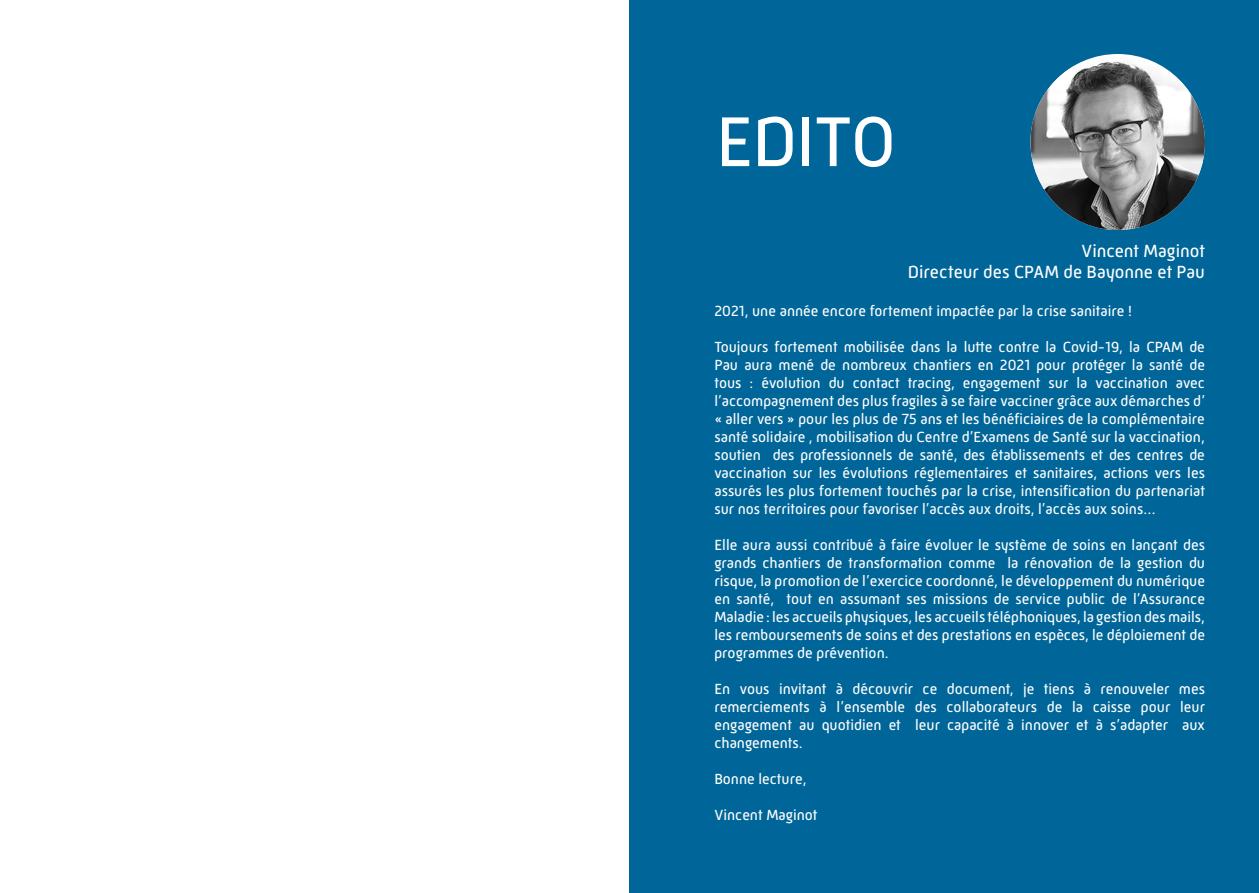
<style>
.page{position:relative;width:1259px;height:893px;background:#fff}
.page>*{position:absolute;margin:0;border:0;box-sizing:border-box;transform-origin:0 0}
.Chapo{font:72px "Mic 32 New";letter-spacing:-.015em;color:#fff}
.Chapo-2{font:18px "Mic 32 New";color:#fff}
.Liste{font:15px/18px "Mic 32 New";color:#fff;text-align:justify}
</style>
<div class="page">
<div style="left:629px;top:0;width:630px;height:893px;background:#069"></div>
<img style="left:1030px;top:56px;width:175px;height:174px">
<p class="Chapo" style="left:716px;top:100px;width:182px">EDITO</p>
<p class="Chapo-2" style="left:1081px;top:240px;width:125px">Vincent Maginot</p>
<p class="Chapo-2" style="left:908px;top:262px;width:298px">Directeur des CPAM de Bayonne et Pau</p>
<p class="Liste" style="left:714px;top:302px;width:419px">2021, une année encore fortement impactée par la crise sanitaire !</p>
<p class="Liste" style="left:714px;top:338px;width:492px">Toujours fortement mobilisée dans la lutte contre la Covid-19, la CPAM de Pau aura mené de nombreux chantiers en 2021 pour protéger la santé de tous : évolution du contact tracing, engagement sur la vaccination avec l’accompagnement des plus fragiles à se faire vacciner grâce aux démarches d’ « aller vers » pour les plus de 75 ans et les bénéficiaires de la complémentaire santé solidaire , mobilisation du Centre d’Examens de Santé sur la vaccination, soutien des professionnels de santé, des établissements et des centres de vaccination sur les évolutions réglementaires et sanitaires, actions vers les assurés les plus fortement touchés par la crise, intensification du partenariat sur nos territoires pour favoriser l’accès aux droits, l’accès aux soins…</p>
<p class="Liste" style="left:714px;top:536px;width:492px">Elle aura aussi contribué à faire évoluer le système de soins en lançant des grands chantiers de transformation comme la rénovation de la gestion du risque, la promotion de l’exercice coordonné, le développement du numérique en santé, tout en assumant ses missions de service public de l’Assurance Maladie : les accueils physiques, les accueils téléphoniques, la gestion des mails, les remboursements de soins et des prestations en espèces, le déploiement de programmes de prévention.</p>
<p class="Liste" style="left:714px;top:680px;width:492px">En vous invitant à découvrir ce document, je tiens à renouveler mes remerciements à l’ensemble des collaborateurs de la caisse pour leur engagement au quotidien et leur capacité à innover et à s’adapter aux changements.</p>
<p class="Liste" style="left:714px;top:770px;width:94px">Bonne lecture,</p>
<p class="Liste" style="left:714px;top:806px;width:105px">Vincent Maginot</p>
</div>
